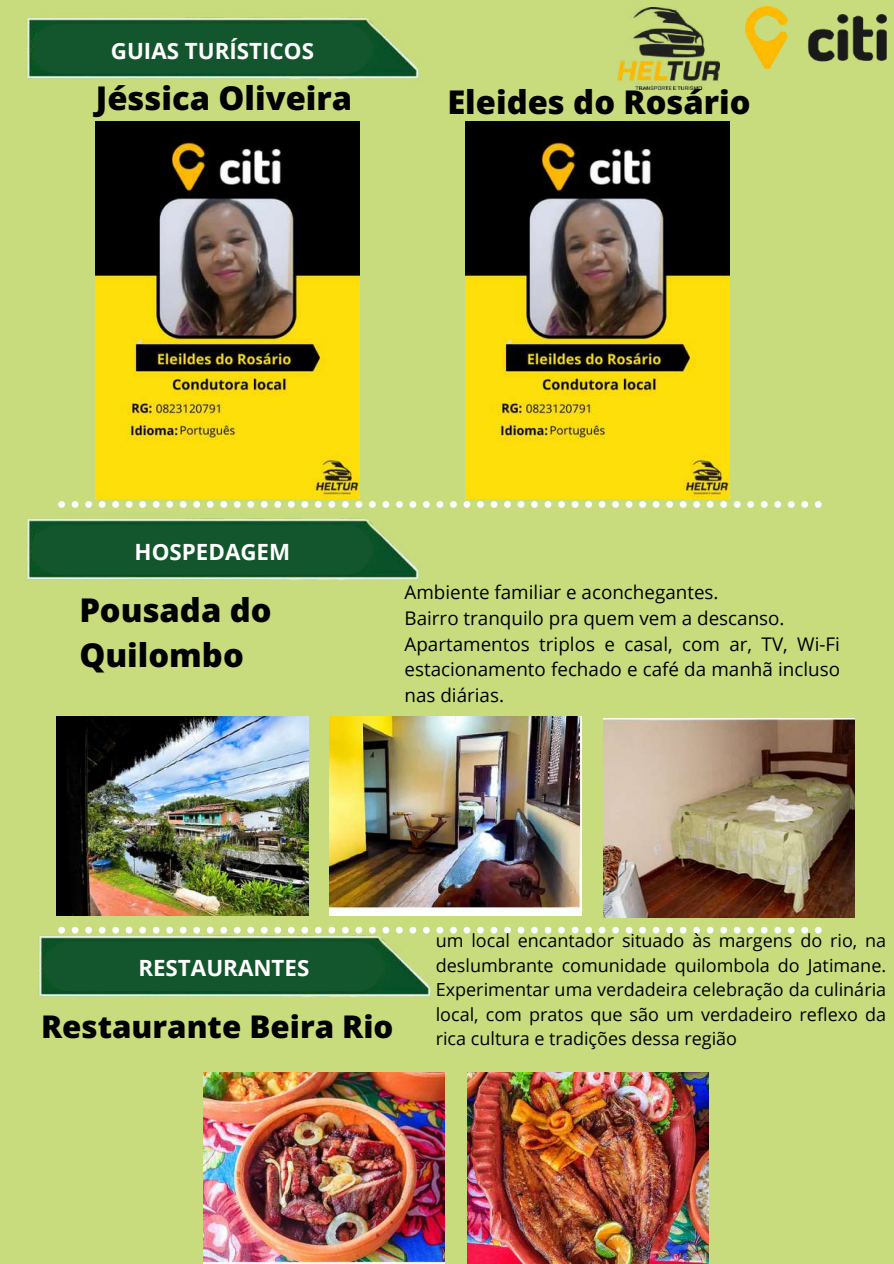
<style>
.page{position:relative;width:894px;height:1264px;background:#fff}
.page>*{position:absolute;margin:0;border:0;box-sizing:border-box;transform-origin:0 0}
.t1{font:800 32.7px/45px "Open Sans";color:#000}
.t2{font:800 31.2px "Open Sans";color:#000}
.t3{font:700 22.35px "Open Sans";color:#fff}
.t4{font:18.75px/25.7px "Open Sans";color:#000}
.t5{font:18px/24.5px "Open Sans";color:#000;text-align:justify}
</style>
<div class="page">
<div style="left:0;top:0;width:893px;height:1263px;background:#c8dc7e"></div>
<img style="left:27px;top:17px;width:392px;height:62px">
<div style="left:33px;top:24px;width:338px;height:50px;background:#13562e"></div>
<svg style="left:450px;top:501px;width:371px;height:7px"></svg>
<img style="left:27px;top:501px;width:417px;height:79px">
<div style="left:33px;top:525px;width:338px;height:49px;background:#13562e"></div>
<img style="left:56px;top:716px;width:252px;height:199px">
<img style="left:203px;top:1072px;width:241px;height:191px">
<img style="left:467px;top:1072px;width:241px;height:191px">
<svg style="left:463px;top:926px;width:358px;height:7px"></svg>
<img style="left:745px;top:7px;width:140px;height:62px">
<img style="left:617px;top:8px;width:101px;height:82px">
<img style="left:39px;top:926px;width:418px;height:71px">
<div style="left:44px;top:941px;width:338px;height:50px;background:#13562e"></div>
<img style="left:330px;top:716px;width:251px;height:199px">
<img style="left:603px;top:718px;width:251px;height:199px">
<img style="left:96px;top:121px;width:263px;height:377px">
<img style="left:466px;top:121px;width:263px;height:377px">
<p class="t3" style="left:111px;top:35px;width:204px">GUIAS TURÍSTICOS</p>
<h1 class="t1" style="left:96px;top:75px;width:258px">Jéssica Oliveira</h1>
<h1 class="t1" style="left:447px;top:79px;width:305px">Eleides do Rosário</h1>
<p class="t3" style="left:135px;top:536px;width:157px">HOSPEDAGEM</p>
<h1 class="t1" style="left:79px;top:587px;width:194px">Pousada do<br>Quilombo</h1>
<p class="t4" style="left:404px;top:579px;width:437px">Ambiente familiar e aconchegantes.<br>Bairro tranquilo pra quem vem a descanso.<br>Apartamentos triplos e casal, com ar, TV, Wi-Fi estacionamento fechado e café da manhã incluso nas diárias.</p>
<p class="t3" style="left:138px;top:952px;width:172px">RESTAURANTES</p>
<h2 class="t2" style="left:41px;top:1004px;width:354px">Restaurante Beira Rio</h2>
<p class="t5" style="left:435px;top:928px;width:452px">um local encantador situado às margens do rio, na deslumbrante comunidade quilombola do Jatimane.<br>Experimentar uma verdadeira celebração da culinária local, com pratos que são um verdadeiro reflexo da rica cultura e tradições dessa região</p>
</div>
